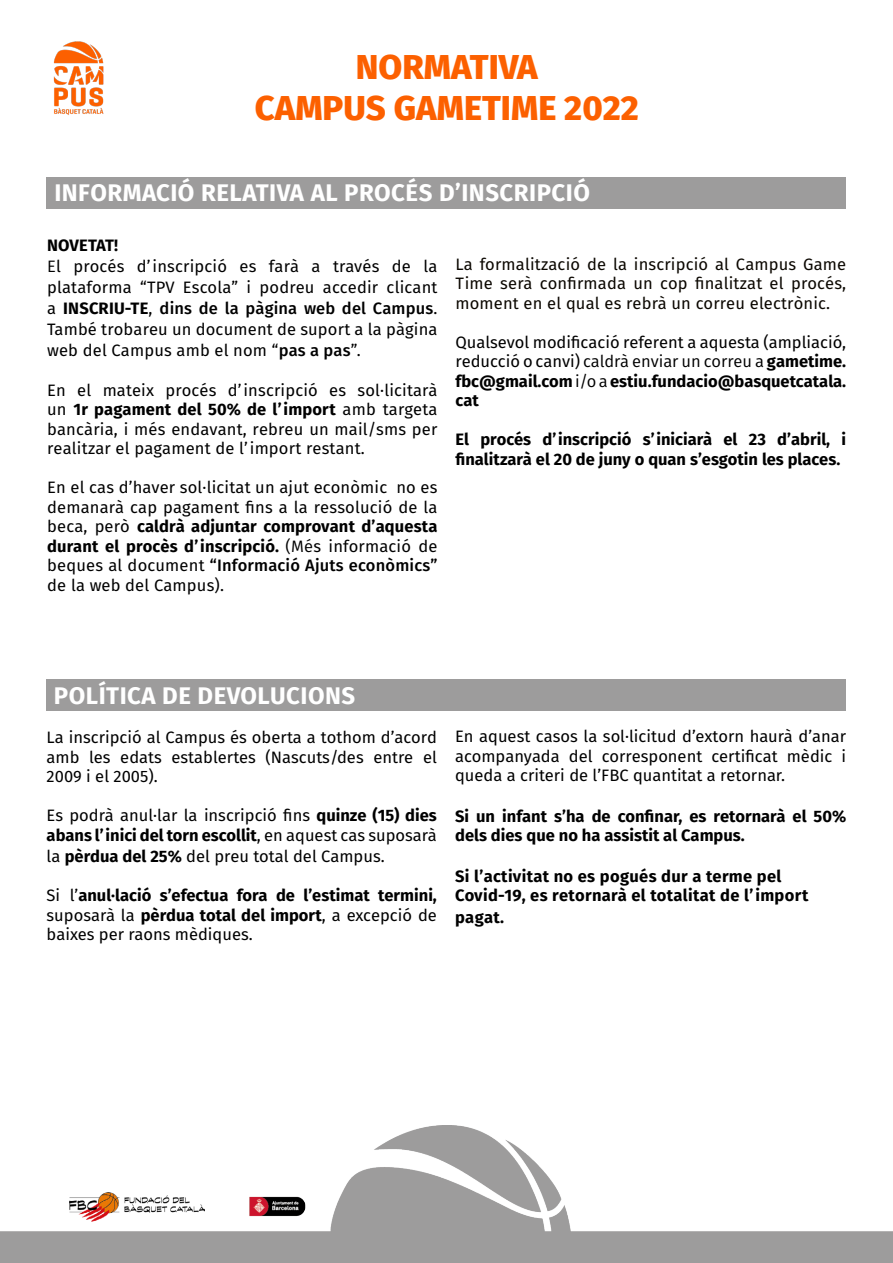
<style>
.page{position:relative;width:893px;height:1263px;background:#fff}
.page>*{position:absolute;margin:0;border:0;box-sizing:border-box;transform-origin:0 0}
.t1{font:800 34.5px/41.4px "Fira Sans";color:#fc6000;text-align:center}
.t2{font:700 24px "Fira Sans";letter-spacing:.02em;color:#fff}
.t3{font:16.5px/19.5px "Fira Sans";color:#000;text-align:justify}
.t4{font:700 16.5px/19.5px "Fira Sans";color:#000}
.t5{font:16.5px/19.5px "Fira Sans";letter-spacing:.01em;color:#0b0700;text-align:justify}
.t6{font:700 16.5px/19.5px "Fira Sans";letter-spacing:.02em;color:#000}
.s1{font-weight:700}
.s2{font-style:inherit}
.s3{font-weight:500}
.s4{font-weight:400}
</style>
<div class="page">
<img style="left:53px;top:41px;width:51px;height:74px">
<img style="left:0;top:1125px;width:893px;height:138px">
<img style="left:69px;top:1192px;width:135px;height:30px">
<div style="left:47px;top:177px;width:799px;height:32px;background:#9d9c9c"></div>
<div style="left:46px;top:679px;width:800px;height:32px;background:#9d9c9c"></div>
<h1 class="t1" style="left:255px;top:43px;width:386px">NORMATIVA<br>CAMPUS GAMETIME 2022</h1>
<h2 class="t2" style="left:54px;top:173px;width:537px">INFORMACIÓ RELATIVA AL PROCÉS D’INSCRIPCIÓ</h2>
<p class="t3" style="left:47px;top:235px;width:392px;line-height:21px;text-align:left"><span class="s1">NOVETAT!<br></span><span class="s2">E</span>l procés d’inscripció es farà a través de la plataforma “TPV Escola” i podreu accedir clicant a <span class="s1">INSCRIU-TE</span>, <span class="s3">dins de la pàgina web del Campus</span>.<br>També trobareu un document de suport a la pàgina web del Campus amb el nom “<span class="s3">pas a pas</span>”.</p>
<p class="t3" style="left:47px;top:380px;width:392px">En el mateix procés d’inscripció es sol·licitarà un <span class="s1">1r pagament del 50% de l’import</span> amb targeta bancària, i més endavant, rebreu un mail/sms per realitzar el pagament de l’import restant.</p>
<p class="t3" style="left:47px;top:477px;width:392px">En el cas d’haver sol·licitat un ajut econòmic no es demanarà cap pagament fins a la ressolució de la beca, però <span class="s1">caldrà adjuntar comprovant d’aquesta durant el procès d’inscripció.</span> <span class="s2">(Mé</span>s informació de beques al document <span class="s3">“Informació Ajuts econòmics” </span>de la web del Campus).</p>
<p class="t5" style="left:455px;top:254px;width:392px">La formalització de la inscripció al Campus Game Time serà confirmada un cop finalitzat el procés, moment en el qual es rebrà un correu electrònic.</p>
<p class="t3" style="left:455px;top:332px;width:392px">Qualsevol modificació referent a aquesta (ampliació, reducció o canvi) <span class="s2">caldrà enviar un correu a</span> <span class="s1">gametime. fbc@gmail.com</span> <span class="s2">i/o a</span> <span class="s1">estiu.fundacio@basquetcatala. cat</span></p>
<p class="t4" style="left:455px;top:428px;width:392px">El procés d’inscripció s’iniciarà el 23 d’abril, i finalitzarà el 20 de juny o quan s’esgotin les places.</p>
<h2 class="t2" style="left:54px;top:675px;width:303px">POLÍTICA DE DEVOLUCIONS</h2>
<p class="t3" style="left:47px;top:727px;width:392px">La inscripció al Campus és oberta a tothom d’acord amb les edats establertes (Nascuts/des entre el 2009 i el 2005).</p>
<p class="t3" style="left:47px;top:805px;width:392px">Es podrà anul·lar la inscripció fins <span class="s1">quinze (15) dies abans l’inici del torn escollit</span>, en aquest cas suposarà</p>
<p class="t3" style="left:47px;top:846px;width:340px">la <span class="s1">pèrdua del 25%</span> del preu total del Campus.</p>
<p class="t4" style="left:47px;top:885px;width:392px;text-align:justify"><span class="s4">Si l’</span>anul·lació s’efectua fora de l’estimat termini, <span class="s4">suposarà la</span> pèrdua total del import<span class="s4">, a excepció de baixes per raons mèdiques.</span></p>
<p class="t3" style="left:455px;top:726px;width:393px">En aquest casos la sol·licitud d’extorn haurà d’anar acompanyada del corresponent certificat mèdic i queda a criteri de l’FBC quantitat a retornar.</p>
<p class="t4" style="left:455px;top:805px;width:393px">Si un infant s’ha de confinar, es retornarà el 50% dels dies que no ha assistit al Campus.</p>
<p class="t6" style="left:455px;top:865px;width:355px">Si l’activitat no es pogués dur a terme pel<br>Covid-19, es retornarà el totalitat de l’import</p>
<p class="t4" style="left:455px;top:906px;width:51px">pagat.</p>
</div>
